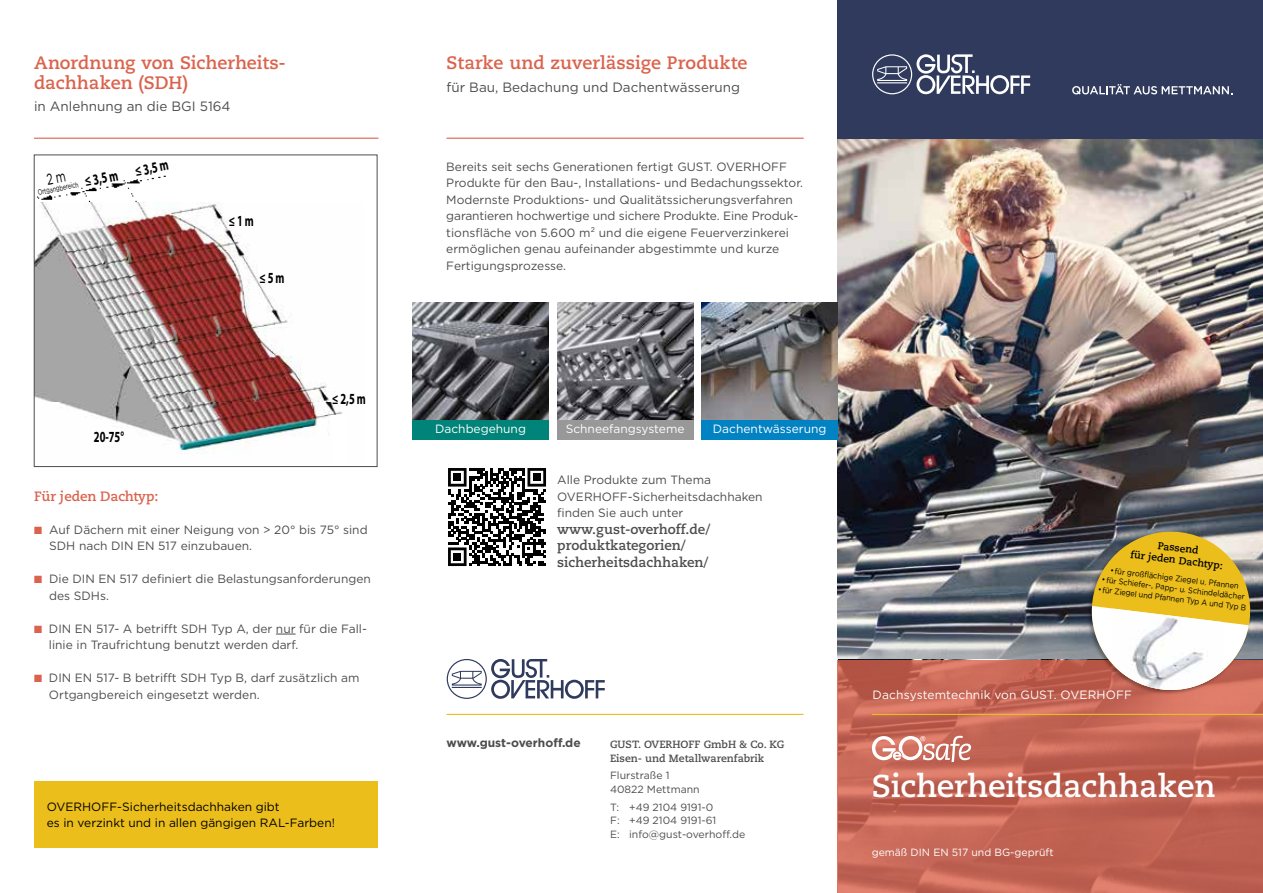
<style>
.page{position:relative;width:1263px;height:893px;background:#fff}
.page>*{position:absolute;margin:0;border:0;box-sizing:border-box;transform-origin:0 0}
.t1{font:700 31.5px "Caecilia LT Pro 75";letter-spacing:-.005em;color:#fff}
.t2{font:700 18px/19.5px "Caecilia LT Pro 75";color:#db634d}
.t3{font:700 15.45px "Myriad Pro";color:#000;scale:.67 1}
.t4{font:700 13.5px/16.5px "Caecilia LT Pro 75";color:#4d4d4c}
.t5{font:13.5px "Gotham";color:#4d4d4c}
.t6{font:700 13.5px "Caecilia LT Pro 75";letter-spacing:-.01em;color:#db634d}
.t7{font:12px/16.5px "Gotham";color:#4d4d4c}
.t8{font:12px "Gotham";color:#fff}
.t9{font:12px/16.5px "Gotham";color:#000}
.t10{font:700 12px "Gotham";color:#4d4d4c}
.t11{font:10.5px/13.5px "Gotham";color:#4d4d4c}
.t12{font:700 10.5px/13.5px "Caecilia LT Pro 75";color:#4d4d4c}
.t13{font:10.5px "Gotham";color:#fff}
.t14{font:700 10.2px/12.1px "Caecilia LT Pro 75";color:#000;text-align:center}
.t15{font:8.25px "Gotham";color:#000;scale:.9 1}
.t16{font:7.8px "Gotham";color:#000;scale:.67 1}
.s1{font-family:"Myriad Pro";font-weight:700;font-size:15.45px}
.s2{color:#db634d}
</style>
<div class="page">
<img style="left:838px;top:138px;width:425px;height:522px">
<div style="left:838px;top:0;width:425px;height:138px;background:#2f3a5d"></div>
<hr style="left:446px;top:138px;width:358px;height:1px;background:#db634d">
<img style="left:412px;top:303px;width:137px;height:117px">
<img style="left:557px;top:303px;width:136px;height:117px">
<img style="left:702px;top:303px;width:136px;height:117px">
<div style="left:412px;top:420px;width:137px;height:19px;background:#00847a"></div>
<div style="left:557px;top:420px;width:136px;height:19px;background:#999898"></div>
<div style="left:702px;top:420px;width:136px;height:19px;background:#0082c3"></div>
<svg style="left:1072px;top:84px;width:160px;height:11px"></svg>
<svg style="left:872px;top:54px;width:158px;height:40px"></svg>
<svg style="left:276px;top:634px;width:20px;height:1px"></svg>
<hr style="left:34px;top:138px;width:344px;height:1px;background:#db634d">
<img style="left:36px;top:175px;width:307px;height:279px">
<svg style="left:330px;top:415px;width:13px;height:39px"></svg>
<div style="left:34px;top:155px;width:343px;height:312px;border:1px solid #4d4d4c"></div>
<div style="left:34px;top:781px;width:343px;height:66px;background:#ebbe1b"></div>
<svg style="left:837px;top:660px;width:426px;height:233px;background:#c36555"></svg>
<svg style="left:447px;top:659px;width:158px;height:40px"></svg>
<svg style="left:1087px;top:527px;width:168px;height:168px;background:#c8a652"></svg>
<img style="left:1113px;top:608px;width:110px;height:84px">
<hr style="left:446px;top:714px;width:357px;height:1px;background:#ebbe1b">
<hr style="left:872px;top:714px;width:391px;height:1px;background:#ebbe1b">
<svg style="left:872px;top:736px;width:99px;height:26px"></svg>
<svg style="left:448px;top:468px;width:98px;height:98px"></svg>
<div style="left:453px;top:473px;width:8px;height:8px;background:#000"></div>
<div style="left:533px;top:473px;width:8px;height:8px;background:#000"></div>
<div style="left:453px;top:553px;width:8px;height:8px;background:#000"></div>
<svg style="left:46px;top:175px;width:20px;height:10px"></svg>
<h2 class="t2" style="left:34px;top:53px;width:253px">Anordnung von Sicherheits&shy;dachhaken (SDH)</h2>
<p class="t5" style="left:34px;top:98px;width:198px">in Anlehnung an die BGI 5164</p>
<p class="t16" style="left:37px;top:188px;width:200px;rotate:-11deg">Ortgangbereich <span class="s1">≤ 3,5 m ≤ 3,5 m</span></p>
<p class="t3" style="left:94px;top:426px;width:47px">20-75°</p>
<p class="t6" style="left:34px;top:487px;width:126px">Für jeden Dachtyp:</p>
<p class="t3" style="left:229px;top:211px;width:39px">≤ 1 m</p>
<p class="t3" style="left:259px;top:267px;width:39px">≤ 5 m</p>
<p class="t3" style="left:332px;top:389px;width:52px">≤ 2,5 m</p>
<p class="t7" style="left:49px;top:521px;width:320px;text-indent:-15px"><span class="s2">■</span> Auf Dächern mit einer Neigung von &gt; 20° bis 75° sind<br>SDH nach DIN EN 517 einzubauen.</p>
<p class="t7" style="left:49px;top:571px;width:323px;text-indent:-15px"><span class="s2">■</span> Die DIN EN 517 definiert die Belastungsanforderungen des SDHs.</p>
<p class="t7" style="left:49px;top:620px;width:320px;text-indent:-15px"><span class="s2">■</span> DIN EN 517- A betrifft SDH Typ A, der nur für die Fall&shy;linie in Traufrichtung benutzt werden darf.</p>
<p class="t7" style="left:49px;top:670px;width:312px;text-indent:-15px"><span class="s2">■</span> DIN EN 517- B betrifft SDH Typ B, darf zusätzlich am<br>Ortgangbereich eingesetzt werden.</p>
<p class="t9" style="left:47px;top:798px;width:290px">OVERHOFF-Sicherheitsdachhaken gibt<br>es in verzinkt und in allen gängigen RAL-Farben!</p>
<h2 class="t2" style="left:446px;top:53px;width:303px">Starke und zuverlässige Produkte</h2>
<p class="t5" style="left:446px;top:78px;width:295px">für Bau, Bedachung und Dachentwässerung</p>
<p class="t7" style="left:446px;top:158px;width:358px">Bereits seit sechs Generationen fertigt GUST. OVERHOFF Produkte für den Bau-, Installations- und Bedachungssektor.<br>Modernste Produktions- und Qualitätssicherungsverfahren garantieren hochwertige und sichere Produkte. Eine Produk&shy;tionsfläche von 5.600 m² und die eigene Feuerverzinkerei ermöglichen genau aufeinander abgestimmte und kurze Fertigungsprozesse.</p>
<p class="t8" style="left:435px;top:421px;width:92px">Dachbegehung</p>
<p class="t8" style="left:566px;top:421px;width:120px">Schneefangsysteme</p>
<p class="t8" style="left:713px;top:421px;width:115px">Dachentwässerung</p>
<p class="t7" style="left:557px;top:472px;width:207px">Alle Produkte zum Thema<br>OVERHOFF-Sicherheitsdachhaken finden Sie auch unter</p>
<p class="t4" style="left:557px;top:520px;width:155px">www.gust-overhoff.de/ produktkategorien/ sicherheitsdachhaken/</p>
<p class="t10" style="left:446px;top:735px;width:136px">www.gust-overhoff.de</p>
<p class="t12" style="left:610px;top:737px;width:176px">GUST. OVERHOFF GmbH &amp; Co. KG<br>Eisen- und Metallwarenfabrik</p>
<p class="t11" style="left:610px;top:769px;width:91px">Flurstraße 1<br>40822 Mettmann</p>
<p class="t11" style="left:610px;top:800px;width:137px">T: +49 2104 9191-0<br>F: +49 2104 9191-61<br>E: info@gust-overhoff.de</p>
<p class="t14" style="left:1133px;top:536px;width:95px;rotate:7deg">Passend<br>für jeden Dachtyp:</p>
<p class="t15" style="left:1111px;top:565px;width:145px;rotate:7deg">• für großfl ächige Ziegel u. Pfannen</p>
<p class="t15" style="left:1102px;top:574px;width:161px;rotate:7deg">• für Schiefer-, Papp- u. Schindeldächer</p>
<p class="t15" style="left:1099px;top:584px;width:167px;rotate:7deg">• für Ziegel und Pfannen Typ A und Typ B</p>
<p class="t8" style="left:873px;top:687px;width:261px">Dachsystemtechnik von GUST. OVERHOFF</p>
<h1 class="t1" style="left:872px;top:764px;width:345px">Sicherheitsdachhaken</h1>
<p class="t13" style="left:872px;top:845px;width:183px">gemäß DIN EN 517 und BG-geprüft</p>
</div>
